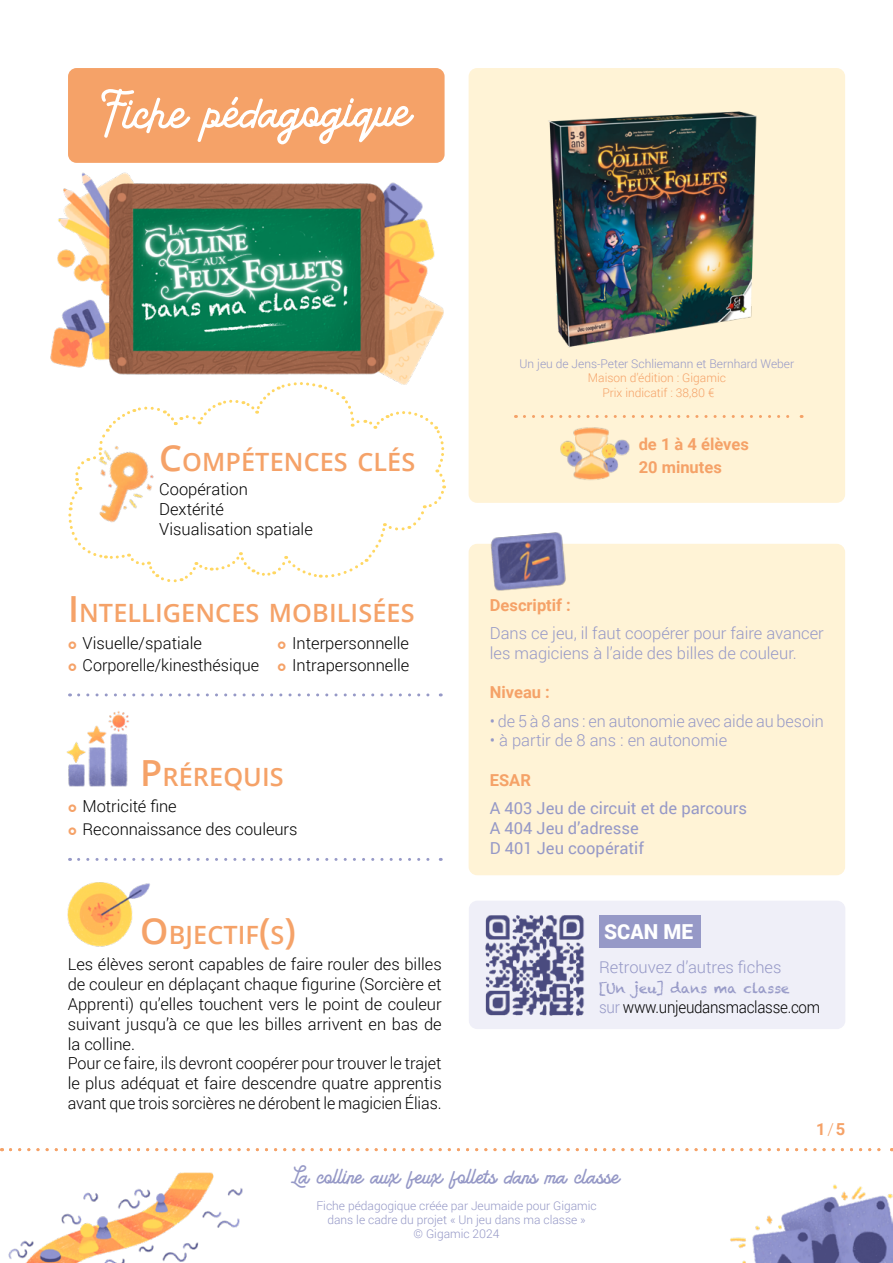
<style>
.page{position:relative;width:893px;height:1263px;background:#fff}
.page>*{position:absolute;margin:0;border:0;box-sizing:border-box;transform-origin:0 0}
.t1{font:52.5px "American Lemon";color:#fff}
.t2{font:600 25.2px "Open Sans";letter-spacing:.005em;color:#f5a268}
.t3{font:24px "American Lemon";color:#9699c7}
.t4{font:900 20.7px "Roboto";color:#fff}
.t5{font:300 16.5px/19.8px "Roboto";color:#000}
.t6{font:300 16.5px/19.8px "Roboto";color:#9699c7}
.t7{font:16.5px/19.8px "Roboto";color:#9699c7}
.t8{font:700 16.5px/23.5px "Roboto";color:#f5a268}
.t9{font:300 16.5px "Roboto";letter-spacing:-.02em;color:#000;scale:.92 1}
.t10{font:13.5px "Chalkduster";color:#9699c7}
.t11{font:300 12px/14.4px "Roboto";color:#9699c7;text-align:center}
.t12{font:300 12px/14.4px "Roboto";color:#f5a268;text-align:center}
.s1{font-size:36px}
.s2{color:#9699c7}
.s3{font-weight:300}
</style>
<div class="page">
<div style="left:469px;top:68px;width:376px;height:435px;background:#fff3d6;border-radius:9px"></div>
<div style="left:469px;top:901px;width:376px;height:128px;background:#efeff8;border-radius:9px"></div>
<svg style="left:71px;top:409px;width:375px;height:174px"></svg>
<div style="left:68px;top:68px;width:377px;height:95px;background:#f5a268;border-radius:9px"></div>
<img style="left:8px;top:1172px;width:235px;height:91px">
<img style="left:730px;top:1184px;width:163px;height:79px">
<div style="left:469px;top:544px;width:376px;height:331px;background:#fff3d6;border-radius:9px"></div>
<div style="left:599px;top:915px;width:102px;height:33px;background:#9699c7"></div>
<svg style="left:79px;top:858px;width:362px;height:3px"></svg>
<svg style="left:79px;top:693px;width:362px;height:3px"></svg>
<svg style="left:524px;top:415px;width:278px;height:3px"></svg>
<svg style="left:10px;top:1148px;width:882px;height:3px"></svg>
<img style="left:68px;top:433px;width:107px;height:100px">
<img style="left:66px;top:711px;width:63px;height:76px">
<img style="left:67px;top:882px;width:83px;height:65px">
<img style="left:560px;top:427px;width:70px;height:53px">
<img style="left:490px;top:532px;width:76px;height:59px">
<img style="left:548px;top:111px;width:209px;height:237px">
<img style="left:50px;top:156px;width:419px;height:253px">
<img style="left:485px;top:915px;width:99px;height:101px">
<h1 class="t1" style="left:103px;top:75px;width:308px">F iche pédagogique</h1>
<h2 class="t2" style="left:159px;top:445px;width:257px"><span class="s1">C</span>OMPÉTENCES CLÉS</h2>
<p class="t5" style="left:159px;top:479px;width:155px">Coopération<br>Dextérité<br>Visualisation spatiale</p>
<h2 class="t2" style="left:68px;top:596px;width:348px"><span class="s1">I</span> NTELLIGENCES MOBILISÉES</h2>
<p class="t5" style="left:83px;top:631px;width:178px;line-height:22.5px">Visuelle/spatiale<br>Corporelle/kinesthésique</p>
<p class="t5" style="left:292px;top:631px;width:119px;line-height:22.5px">Interpersonnelle<br>Intrapersonnelle</p>
<h2 class="t2" style="left:140px;top:759px;width:145px"><span class="s1">P</span>RÉREQUIS</h2>
<p class="t5" style="left:83px;top:795px;width:216px;line-height:22.5px">Motricité fine<br>Reconnaissance des couleurs</p>
<p class="t11" style="left:519px;top:356px;width:276px">Un jeu de Jens-Peter Schliemann et Bernhard Weber</p>
<p class="t12" style="left:588px;top:370px;width:140px">Maison d’édition : Gigamic<br>Prix indicatif : 38,80 €</p>
<p class="t8" style="left:639px;top:431px;width:112px">de 1 à 4 élèves<br>20 minutes</p>
<p class="t8" style="left:490px;top:592px;width:83px">Descriptif :</p>
<p class="t6" style="left:490px;top:623px;width:335px">Dans ce jeu, il faut coopérer pour faire avancer les magiciens à l’aide des billes de couleur.</p>
<p class="t8" style="left:490px;top:680px;width:62px">Niveau :</p>
<p class="t6" style="left:490px;top:710px;width:335px">• de 5 à 8 ans : en autonomie avec aide au besoin</p>
<p class="t6" style="left:490px;top:730px;width:239px">• à partir de 8 ans : en autonomie</p>
<p class="t8" style="left:490px;top:768px;width:43px">ESAR</p>
<p class="t7" style="left:490px;top:798px;width:259px">A 403 Jeu de circuit et de parcours<br>A 404 Jeu d’adresse<br>D 401 Jeu coopératif</p>
<h2 class="t2" style="left:140px;top:917px;width:157px"><span class="s1">O</span> BJECTIF<span class="s1">(</span>S<span class="s1">)</span></h2>
<p class="t4" style="left:604px;top:917px;width:90px">SCAN ME</p>
<p class="t5" style="left:68px;top:954px;width:375px">Les élèves seront capables de faire rouler des billes de couleur en déplaçant chaque figurine (Sorcière et Apprenti) qu’elles touchent vers le point de couleur suivant jusqu’à ce que les billes arrivent en bas de la colline.<br>Pour ce faire, ils devront coopérer pour trouver le trajet le plus adéquat et faire descendre quatre apprentis avant que trois sorcières ne dérobent le magicien Élias.</p>
<p class="t6" style="left:599px;top:956px;width:184px">Retrouvez d’autres fiches</p>
<p class="t10" style="left:599px;top:981px;width:192px">[Un jeu] dans ma classe</p>
<p class="t9" style="left:599px;top:996px;width:242px"><span class="s2">sur</span> www.unjeudansmaclasse.com</p>
<p class="t8" style="left:816px;top:1116px;width:30px">1 <span class="s3">/</span> 5</p>
<h3 class="t3" style="left:294px;top:1160px;width:327px">La colline aux feux follets dans ma classe</h3>
<p class="t11" style="left:316px;top:1198px;width:282px">Fiche pédagogique créée par Jeumaide pour Gigamic dans le cadre du projet « Un jeu dans ma classe »<br>© Gigamic 2024</p>
</div>
